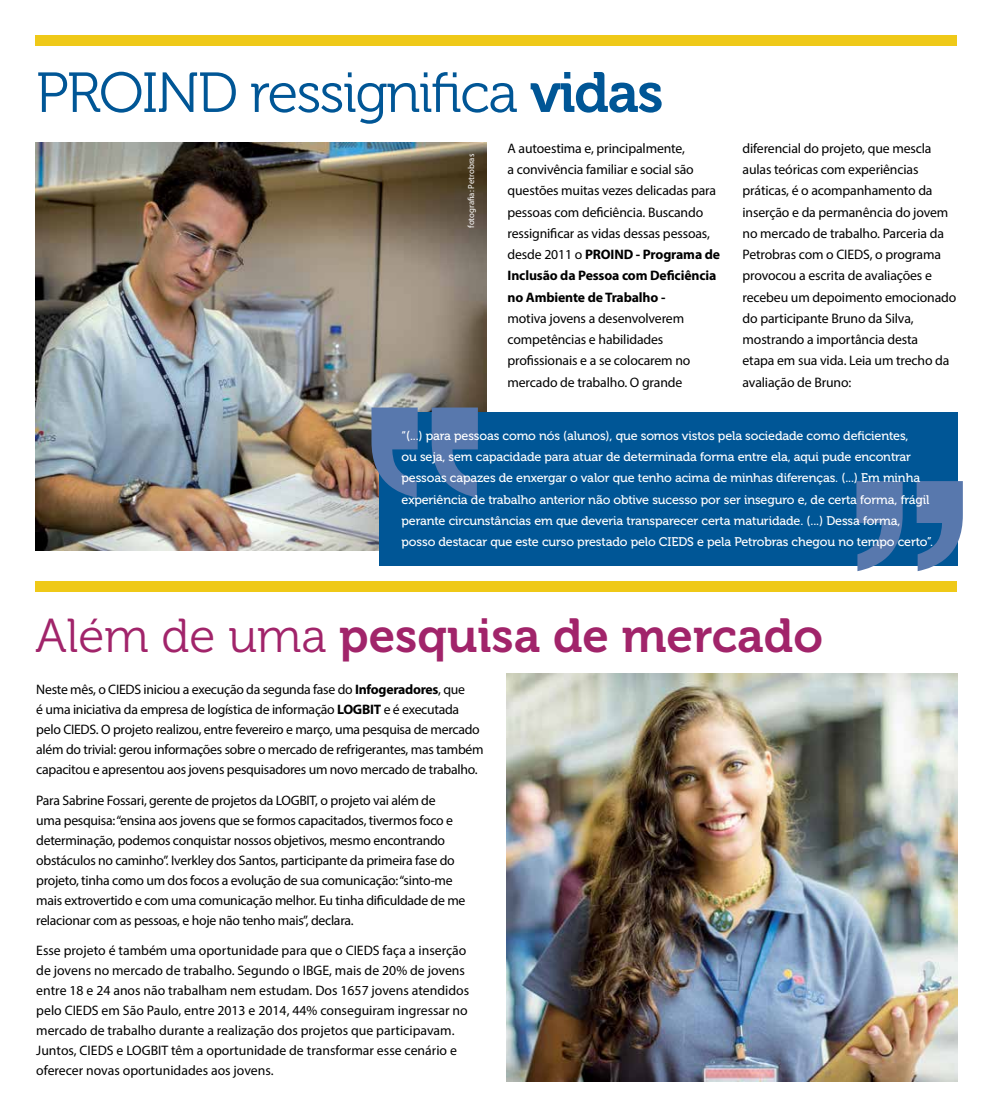
<style>
.page{position:relative;width:993px;height:1117px;background:#fff}
.page>*{position:absolute;margin:0;border:0;box-sizing:border-box;transform-origin:0 0}
.t1{font:56.25px "Museo 300";letter-spacing:-.03em;color:#005696}
.t2{font:47.5px "Museo 700";color:#a1246a}
.t3{font:13.75px/21.2px "Myriad Pro";letter-spacing:-.01em;color:#000}
.t4{font:12.5px/21.2px "Museo 500";letter-spacing:-.01em;color:#fff}
.t5{font:8.75px "Myriad Pro";color:#fff}
.s1{font-family:"Museo 700"}
.s2{font-weight:700}
.s3{font-family:"Museo 300"}
</style>
<div class="page">
<img style="left:36px;top:142px;width:450px;height:408px">
<div style="left:35px;top:581px;width:921px;height:11px;background:#efc918"></div>
<div style="left:35px;top:35px;width:921px;height:11px;background:#efc918"></div>
<div style="left:378px;top:412px;width:579px;height:154px;background:#005696"></div>
<svg style="left:371px;top:407px;width:106px;height:90px"></svg>
<svg style="left:856px;top:481px;width:106px;height:90px"></svg>
<img style="left:506px;top:673px;width:450px;height:408px">
<h1 class="t1" style="left:36px;top:62px;width:629px">PROIND ressignifica <span class="s1">vidas</span></h1>
<p class="t5" style="left:465px;top:228px;width:75px;rotate:-90deg">fotografia: Petrobras</p>
<p class="t3" style="left:507px;top:137px;width:214px">A autoestima e, principalmente,<br>a convivência familiar e social são questões muitas vezes delicadas para pessoas com deficiência. Buscando ressignificar as vidas dessas pessoas, desde 2011 o <span class="s2">PROIND - Programa de Inclusão da Pessoa com Deficiência no Ambiente de Trabalho -</span></p>
<p class="t3" style="left:507px;top:307px;width:184px">motiva jovens a desenvolverem competências e habilidades profissionais e a se colocarem no mercado de trabalho. O grande</p>
<p class="t3" style="left:742px;top:137px;width:215px">diferencial do projeto, que mescla aulas teóricas com experiências práticas, é o acompanhamento da inserção e da permanência do jovem no mercado de trabalho. Parceria da<br>Petrobras com o CIEDS, o programa provocou a escrita de avaliações e recebeu um depoimento emocionado do participante Bruno da Silva, mostrando a importância desta<br>etapa em sua vida. Leia um trecho da avaliação de Bruno:</p>
<p class="t4" style="left:401px;top:425px;width:533px">“(...) para pessoas como nós (alunos), que somos vistos pela sociedade como deficientes,<br>ou seja, sem capacidade para atuar de determinada forma entre ela, aqui pude encontrar pessoas capazes de enxergar o valor que tenho acima de minhas diferenças. (...) Em minha experiência de trabalho anterior não obtive sucesso por ser inseguro e, de certa forma, frágil perante circunstâncias em que deveria transparecer certa maturidade. (...) Dessa forma, posso destacar que este curso prestado pelo CIEDS e pela Petrobras chegou no tempo certo”.</p>
<h2 class="t2" style="left:35px;top:608px;width:788px"><span class="s3">Além de uma</span> pesquisa de mercado</h2>
<p class="t3" style="left:36px;top:678px;width:449px;line-height:20px">Neste mês, o CIEDS iniciou a execução da segunda fase do <span class="s2">Infogeradores</span>, que<br>é uma iniciativa da empresa de logística de informação <span class="s2">LOGBIT</span> e é executada pelo CIEDS. O projeto realizou, entre fevereiro e março, uma pesquisa de mercado além do trivial: gerou informações sobre o mercado de refrigerantes, mas também capacitou e apresentou aos jovens pesquisadores um novo mercado de trabalho.</p>
<p class="t3" style="left:36px;top:789px;width:430px;line-height:20px">Para Sabrine Fossari, gerente de projetos da LOGBIT, o projeto vai além de<br>uma pesquisa: “ensina aos jovens que se formos capacitados, tivermos foco e determinação, podemos conquistar nossos objetivos, mesmo encontrando obstáculos no caminho”. Iverkley dos Santos, participante da primeira fase do projeto, tinha como um dos focos a evolução de sua comunicação: “sinto-me mais extrovertido e com uma comunicação melhor. Eu tinha dificuldade de me relacionar com as pessoas, e hoje não tenho mais”, declara.</p>
<p class="t3" style="left:36px;top:940px;width:434px;line-height:20px">Esse projeto é também uma oportunidade para que o CIEDS faça a inserção de jovens no mercado de trabalho. Segundo o IBGE, mais de 20% de jovens entre 18 e 24 anos não trabalham nem estudam. Dos 1657 jovens atendidos pelo CIEDS em São Paulo, entre 2013 e 2014, 44% conseguiram ingressar no mercado de trabalho durante a realização dos projetos que participavam.<br>Juntos, CIEDS e LOGBIT têm a oportunidade de transformar esse cenário e oferecer novas oportunidades aos jovens.</p>
</div>
